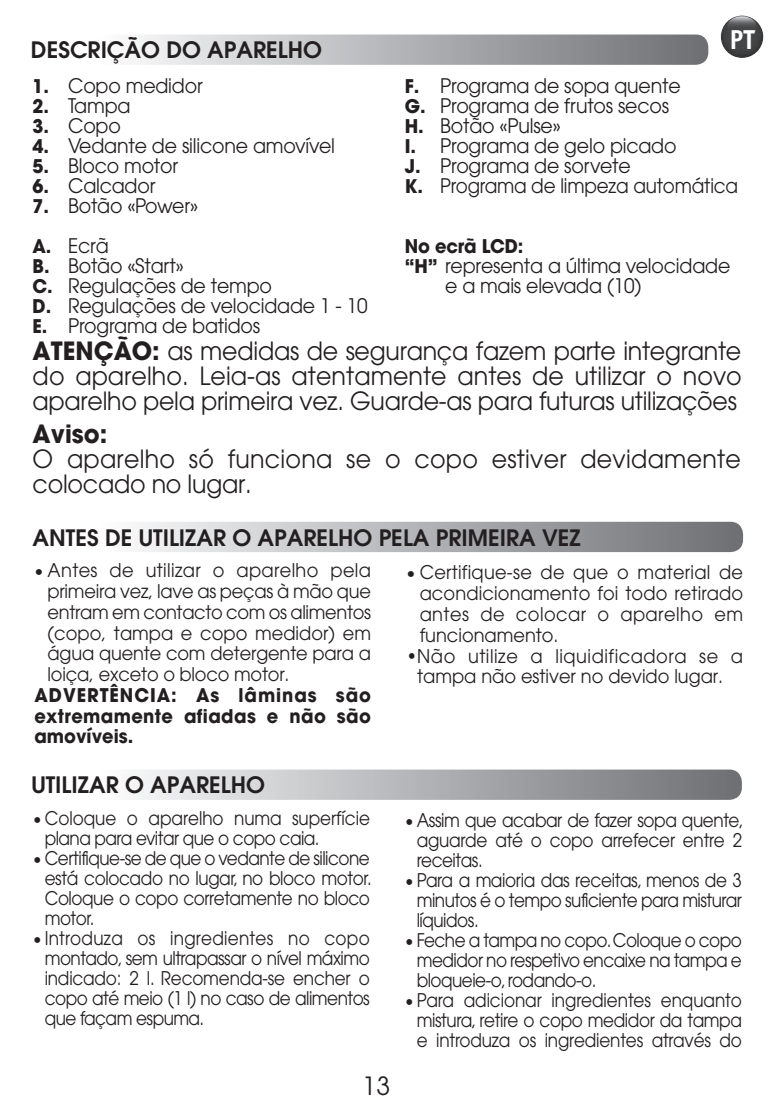
<style>
.page{position:relative;width:774px;height:1104px;background:#fff}
.page>*{position:absolute;margin:0;border:0;box-sizing:border-box;transform-origin:0 0}
.t1{font:700 27.5px "Officina Sans";color:#fff;scale:.95 1}
.t2{font:25px/25px "Avant Garde";letter-spacing:-.01em;color:#231f20;text-align:justify;scale:.95 1}
.t3{font:25px/25px "Avant Garde";letter-spacing:.01em;color:#231f20;scale:.95 1}
.t4{font:700 25px "Avant Garde";color:#231f20;scale:.96 1}
.t5{font:25px "Avant Garde";letter-spacing:-.01em;color:#231f20}
.t6{font:600 22.5px "Avant Garde";color:#231f20}
.t7{font:20px/20px "Avant Garde";letter-spacing:-.01em;color:#231f20;scale:.95 1}
.t8{font:18.75px/20px "Avant Garde";letter-spacing:-.02em;color:#231f20;text-align:justify;scale:.9 1}
.t9{font:18.75px/20.8px "Avant Garde";letter-spacing:-.02em;color:#231f20;text-align:justify;scale:.95 1}
.t10{font:700 18.75px/20.8px "Avant Garde";letter-spacing:.02em;color:#231f20;text-align:justify;scale:.95 1}
.t11{font:18.75px/20.8px "Avant Garde";letter-spacing:.03em;color:#231f20;text-align:center;scale:.95 1}
.t12{font:700 18.75px "Avant Garde";letter-spacing:-.01em;color:#231f20;scale:.95 1}
.s1{font-weight:700;font-size:18.75px}
.s2{font-weight:700}
.s3{font-family:"FS Albert"}
</style>
<div class="page">
<img style="left:721px;top:16px;width:42px;height:42px;border-radius:21px">
<svg style="left:135px;top:35px;width:573px;height:30px;background:#afb0b3"></svg>
<svg style="left:138px;top:522px;width:605px;height:30px;background:#afb0b3"></svg>
<svg style="left:137px;top:769px;width:605px;height:31px;background:#b1b2b4"></svg>
<p class="t6" style="left:31px;top:35px;width:293px">DESCRIÇÃO DO APARELHO</p>
<h1 class="t1" style="left:730px;top:22px;width:28px">PT</h1>
<p class="t7" style="left:33px;top:75px;width:181px"><span class="s1">1.</span> Copo medidor</p>
<p class="t7" style="left:33px;top:95px;width:104px"><span class="s1">2.</span> Tampa</p>
<p class="t7" style="left:33px;top:115px;width:94px"><span class="s1">3.</span> Copo</p>
<p class="t7" style="left:33px;top:135px;width:320px"><span class="s1">4.</span> Vedante de silicone amovível</p>
<p class="t7" style="left:33px;top:155px;width:155px"><span class="s1">5.</span> Bloco motor</p>
<p class="t7" style="left:33px;top:175px;width:131px"><span class="s1">6.</span> Calcador</p>
<p class="t7" style="left:33px;top:185px;width:176px;line-height:40px"><span class="s1">7.</span> Botão «Power»<br><span class="s1">A.</span> Ecrã</p>
<p class="t7" style="left:33px;top:255px;width:354px"><span class="s1">B.</span> Botão «Start»<br><span class="s1">C.</span> Regulações de tempo<br><span class="s1">D.</span> Regulações de velocidade 1 - 10<br><span class="s1">E.</span> Programa de batidos</p>
<p class="t7" style="left:405px;top:75px;width:352px"><span class="s1">F.</span> Programa de sopa quente<br><span class="s1">G.</span> Programa de frutos secos<br><span class="s1">H.</span> Botão «Pulse»<br><span class="s1">I.</span> Programa de gelo picado<br><span class="s1">J.</span> Programa de sorvete<br><span class="s1">K.</span> Programa de limpeza automática</p>
<p class="t12" style="left:405px;top:233px;width:127px">No ecrã LCD:</p>
<p class="t7" style="left:445px;top:255px;width:302px;text-indent:-40px"><span class="s1">“H”</span> representa a última velocidade e a mais elevada (10)</p>
<h2 class="t2" style="left:33px;top:339px;width:748px"><span class="s2">ATENÇÃO:</span> as medidas de segurança fazem parte integrante do aparelho. Leia-as atentamente antes de utilizar o novo aparelho pela primeira vez. Guarde-as para futuras utilizações</h2>
<h2 class="t4" style="left:33px;top:418px;width:79px">Aviso:</h2>
<h2 class="t3" style="left:33px;top:446px;width:747px">O aparelho só funciona se o copo estiver devidamente colocado no lugar.</h2>
<p class="t6" style="left:33px;top:523px;width:550px">ANTES DE UTILIZAR O APARELHO PELA PRIMEIRA VEZ</p>
<p class="t9" style="left:48px;top:560px;width:342px;text-indent:-13px"><span class="s3">•</span> Antes de utilizar o aparelho pela primeira vez, lave as peças à mão que entram em contacto com os alimentos (copo, tampa e copo medidor) em água quente com detergente para a loiça, exceto o bloco motor.</p>
<p class="t10" style="left:34px;top:684px;width:356px">ADVERTÊNCIA: As lâminas são extremamente afiadas e não são amovíveis.</p>
<p class="t9" style="left:420px;top:562px;width:342px;text-indent:-13px"><span class="s3">•</span> Certifique-se de que o material de acondicionamento foi todo retirado antes de colocar o aparelho em funcionamento.</p>
<p class="t11" style="left:406px;top:645px;width:356px">•Não utilize a liquidificadora se a tampa não estiver no devido lugar.</p>
<p class="t6" style="left:31px;top:770px;width:235px">UTILIZAR O APARELHO</p>
<p class="t8" style="left:45px;top:808px;width:363px;text-indent:-12px"><span class="s3">•</span> Coloque o aparelho numa superfície plana para evitar que o copo caia.</p>
<p class="t8" style="left:45px;top:848px;width:365px;text-indent:-12px"><span class="s3">•</span> Certifique-se de que o vedante de silicone está colocado no lugar, no bloco motor.<br>Coloque o copo corretamente no bloco motor.</p>
<p class="t8" style="left:45px;top:928px;width:363px;text-indent:-12px"><span class="s3">•</span> Introduza os ingredientes no copo montado, sem ultrapassar o nível máximo indicado: 2 l. Recomenda-se encher o copo até meio (1 l) no caso de alimentos que façam espuma.</p>
<h2 class="t5" style="left:363px;top:1071px;width:29px">13</h2>
<p class="t8" style="left:417px;top:810px;width:365px;text-indent:-12px"><span class="s3">•</span> Assim que acabar de fazer sopa quente, aguarde até o copo arrefecer entre 2 receitas.</p>
<p class="t8" style="left:417px;top:870px;width:363px;text-indent:-12px"><span class="s3">•</span> Para a maioria das receitas, menos de 3 minutos é o tempo suficiente para misturar líquidos.</p>
<p class="t8" style="left:417px;top:930px;width:363px;text-indent:-12px"><span class="s3">•</span> Feche a tampa no copo. Coloque o copo medidor no respetivo encaixe na tampa e bloqueie-o, rodando-o.</p>
<p class="t8" style="left:417px;top:990px;width:363px;text-indent:-12px"><span class="s3">•</span> Para adicionar ingredientes enquanto mistura, retire o copo medidor da tampa e introduza os ingredientes através do</p>
</div>
